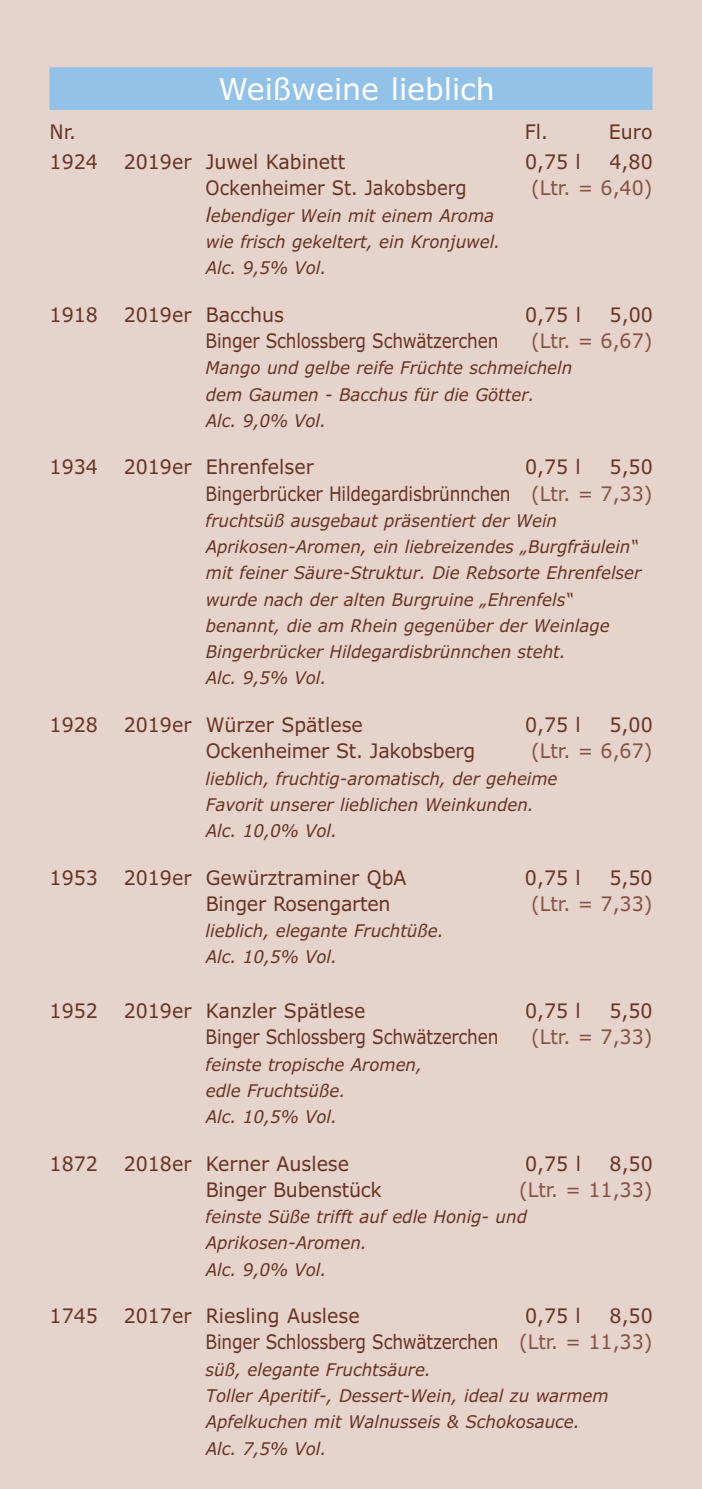
<style>
.page{position:relative;width:702px;height:1489px;background:#fff}
.page>*{position:absolute;margin:0;border:0;box-sizing:border-box;transform-origin:0 0}
.t1{font:30px "Verdana";color:#fff}
.t2{font:20px/26.2px "Verdana";color:#693322;text-align:right;scale:.95 1}
.t3{font:20px "Verdana";color:#855242;scale:.95 1}
.t4{font:20px "Verdana";color:#693322;scale:.85 1}
.t5{font:20px "Verdana";color:#693322;scale:.9 1}
.t6{font:italic 17.5px/26.2px "Verdana";color:#693322;scale:.95 1}
.s1{font-size:20px}
.s2{color:#855242}
</style>
<div class="page">
<div style="left:0;top:0;width:702px;height:1488px;background:#e5d3cc"></div>
<div style="left:50px;top:68px;width:601px;height:41px;background:#93c2e9"></div>
<div style="left:50px;top:67px;width:602px;height:43px;border:1px solid #93c2e9"></div>
<h1 class="t1" style="left:219px;top:77px;width:278px">Weißweine lieblich</h1>
<p class="t2" style="left:50px;top:121px;width:29px">Nr.</p>
<p class="t2" style="left:525px;top:121px;width:26px">Fl.</p>
<p class="t2" style="left:609px;top:121px;width:47px">Euro</p>
<p class="t2" style="left:50px;top:150px;width:52px">1924</p>
<p class="t2" style="left:124px;top:150px;width:235px">2019er Juwel Kabinett</p>
<p class="t2" style="left:525px;top:150px;width:60px">0,75 l</p>
<p class="t2" style="left:609px;top:150px;width:47px">4,80</p>
<p class="t5" style="left:206px;top:180px;width:291px">Ockenheimer St. Jakobsberg</p>
<p class="t3" style="left:531px;top:180px;width:129px">(Ltr. = 6,40)</p>
<p class="t6" style="left:206px;top:204px;width:311px"><span class="s1">l</span>ebendiger Wein mit einem Aroma wie frisch gekeltert, ein Kronjuwel.<br>Alc. 9,5% Vol.</p>
<p class="t2" style="left:50px;top:303px;width:52px">1918</p>
<p class="t2" style="left:124px;top:303px;width:170px">2019er Bacchus</p>
<p class="t2" style="left:525px;top:303px;width:60px">0,75 l</p>
<p class="t2" style="left:609px;top:303px;width:47px">5,00</p>
<p class="t4" style="left:206px;top:333px;width:346px">Binger Schlossberg Schwätzerchen</p>
<p class="t3" style="left:531px;top:333px;width:129px">(Ltr. = 6,67)</p>
<p class="t6" style="left:206px;top:356px;width:387px">Mango und gelbe reife Früchte schmeicheln dem Gaumen - Bacchus für die Götter.<br>Alc. 9,0% Vol.</p>
<p class="t2" style="left:50px;top:455px;width:52px">1934</p>
<p class="t2" style="left:124px;top:455px;width:202px">2019er Ehrenfelser</p>
<p class="t2" style="left:525px;top:455px;width:60px">0,75 l</p>
<p class="t2" style="left:206px;top:455px;width:472px">5,50<br>Bingerbrücker Hildegardisbrünnchen <span class="s2">(Ltr. = 7,33)</span></p>
<p class="t6" style="left:206px;top:509px;width:460px">fruchtsüß ausgebaut präsentiert der Wein Aprikosen-Aromen, ein liebreizendes „Burgfräulein“ mit feiner Säure-Struktur. Die Rebsorte Ehrenfelser wurde nach der alten Burgruine „Ehrenfels“ benannt, die am Rhein gegenüber der Weinlage Bingerbrücker Hildegardisbrünnchen steht.<br>Alc. 9,5% Vol.</p>
<p class="t2" style="left:50px;top:713px;width:52px">1928</p>
<p class="t2" style="left:124px;top:713px;width:253px">2019er Würzer Spätlese</p>
<p class="t2" style="left:525px;top:713px;width:60px">0,75 l</p>
<p class="t2" style="left:609px;top:713px;width:47px">5,00</p>
<p class="t2" style="left:206px;top:739px;width:285px">Ockenheimer St. Jakobsberg</p>
<p class="t3" style="left:531px;top:743px;width:129px">(Ltr. = 6,67)</p>
<p class="t6" style="left:206px;top:766px;width:372px">lieblich, fruchtig-aromatisch, der geheime<br>Favorit unserer lieblichen Weinkunden.<br>Alc. 10,0% Vol.</p>
<p class="t2" style="left:50px;top:865px;width:52px">1953</p>
<p class="t2" style="left:124px;top:865px;width:299px">2019er Gewürztraminer QbA</p>
<p class="t2" style="left:525px;top:865px;width:60px">0,75 l</p>
<p class="t2" style="left:609px;top:865px;width:47px">5,50</p>
<p class="t2" style="left:206px;top:892px;width:196px">Binger Rosengarten</p>
<p class="t3" style="left:531px;top:895px;width:129px">(Ltr. = 7,33)</p>
<p class="t6" style="left:206px;top:919px;width:252px">lieblich, elegante Fruchtüße.<br>Alc. 10,5% Vol.</p>
<p class="t2" style="left:50px;top:999px;width:52px">1952</p>
<p class="t2" style="left:124px;top:999px;width:256px">2019er Kanzler Spätlese</p>
<p class="t2" style="left:525px;top:999px;width:60px">0,75 l</p>
<p class="t2" style="left:609px;top:999px;width:47px">5,50</p>
<p class="t4" style="left:206px;top:1029px;width:346px">Binger Schlossberg Schwätzerchen</p>
<p class="t3" style="left:531px;top:1029px;width:129px">(Ltr. = 7,33)</p>
<p class="t6" style="left:206px;top:1052px;width:229px">feinste tropische Aromen, edle Fruchtsüße.<br>Alc. 10,5% Vol.</p>
<p class="t2" style="left:50px;top:1151px;width:52px">1872</p>
<p class="t2" style="left:124px;top:1151px;width:239px">2018er Kerner Auslese</p>
<p class="t2" style="left:525px;top:1151px;width:60px">0,75 l</p>
<p class="t2" style="left:609px;top:1151px;width:47px">8,50</p>
<p class="t2" style="left:206px;top:1178px;width:187px">Binger Bubenstück</p>
<p class="t3" style="left:519px;top:1181px;width:142px">(Ltr. = 11,33)</p>
<p class="t6" style="left:206px;top:1205px;width:340px">feinste Süße trifft auf edle Honig- und<br>Aprikosen-Aromen.<br>Alc. 9,0% Vol.</p>
<p class="t2" style="left:50px;top:1304px;width:52px">1745</p>
<p class="t2" style="left:124px;top:1304px;width:250px">2017er Riesling Auslese</p>
<p class="t2" style="left:525px;top:1304px;width:60px">0,75 l</p>
<p class="t2" style="left:206px;top:1304px;width:472px">8,50<br>Binger Schlossberg Schwätzerchen <span class="s2">(Ltr. = 11,33)</span></p>
<p class="t6" style="left:206px;top:1357px;width:425px">süß, elegante Fruchtsäure.<br>Toller Aperitif-, Dessert-Wein, ideal zu warmem Apfelkuchen mit Walnusseis &amp; Schokosauce.<br>Alc. 7,5% Vol.</p>
</div>
